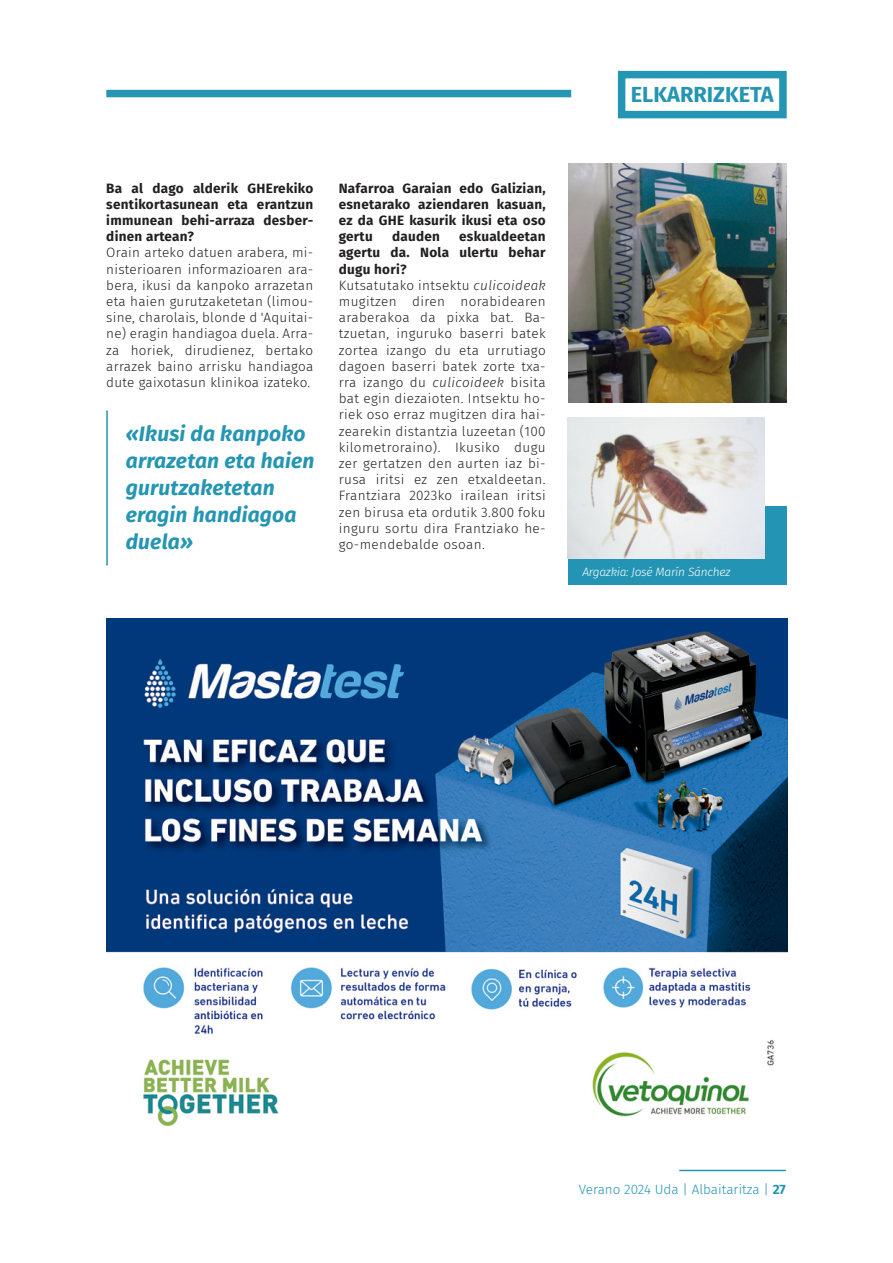
<style>
.page{position:relative;width:893px;height:1263px;background:#fff}
.page>*{position:absolute;margin:0;border:0;box-sizing:border-box;transform-origin:0 0}
.t1{font:700 21.75px "Fira Sans";color:#2495b2}
.t2{font:italic 700 21px/27px "Fira Sans";letter-spacing:.01em;color:#2495b2}
.Paragrafoa_ELK{font:300 13.5px/16.2px "Fira Sans";letter-spacing:.02em;color:#231f20;text-align:justify}
.Paragrafoa_ELK-2{font:700 13.5px/16.2px "Fira Sans";letter-spacing:.02em;color:#231f20;text-align:justify}
.t3{font:300 13.5px "Fira Sans";color:#2495b2}
.Paragrafoa_ELK-3{font:italic 300 12px "Fira Sans";letter-spacing:-.02em;color:#fff}
.s1{font-style:italic}
.s2{font-weight:700}
</style>
<div class="page">
<hr style="left:679px;top:1170px;width:107px;height:1px;background:#2495b2">
<div style="left:618px;top:71px;width:169px;height:47px;border:8px solid #2495b2"></div>
<div style="left:106px;top:90px;width:465px;height:7px;background:#2495b2"></div>
<hr style="left:106px;top:410px;width:2px;height:156px;background:#2495b2">
<img style="left:568px;top:164px;width:219px;height:238px">
<img style="left:106px;top:619px;width:681px;height:508px">
<div style="left:568px;top:506px;width:219px;height:79px;background:#2494b4"></div>
<img style="left:567px;top:418px;width:197px;height:140px">
<p class="Paragrafoa_ELK-2" style="left:106px;top:179px;width:208px">Ba al dago alderik GHErekiko sentikortasunean eta erantzun immunean behi-arraza desber&shy;dinen artean?</p>
<p class="Paragrafoa_ELK" style="left:106px;top:244px;width:208px">Orain arteko datuen arabera, mi&shy;nisterioaren informazioaren ara&shy;bera, ikusi da kanpoko arrazetan eta haien gurutzaketetan (limou&shy;sine, charolais, blonde d 'Aquitai&shy;ne) eragin handiagoa duela. Arra&shy;za horiek, dirudienez, bertako arrazek baino arrisku handiagoa dute gaixotasun klinikoa izateko.</p>
<p class="t2" style="left:126px;top:418px;width:190px">«Ikusi da kanpoko arrazetan eta haien gurutzaketetan eragin handiagoa duela»</p>
<p class="Paragrafoa_ELK-2" style="left:339px;top:179px;width:208px">Nafarroa Garaian edo Galizian, esnetarako aziendaren kasuan, ez da GHE kasurik ikusi eta oso gertu</p>
<p class="Paragrafoa_ELK-2" style="left:339px;top:227px;width:208px;text-indent:120px">eskualdeetan agertu da. Nola ulertu behar dugu hori?</p>
<p class="Paragrafoa_ELK" style="left:339px;top:277px;width:208px">Kutsatutako intsektu <span class="s1">culicoideak </span>mugitzen diren norabidearen araberakoa da pixka bat. Ba&shy;tzuetan, inguruko baserri batek zortea izango du eta urrutiago dagoen baserri batek zorte txa&shy;rra izango du <span class="s1">culicoideek</span> bisita bat egin diezaioten. Intsektu ho&shy;riek oso erraz mugitzen dira hai&shy;zearekin distantzia luzeetan (100 kilometroraino). Ikusiko dugu zer gertatzen den aurten iaz bi&shy;rusa iritsi ez zen etxaldeetan.<br>Frantziara 2023ko irailean iritsi zen birusa eta ordutik 3.800 foku inguru sortu dira Frantziako he&shy;go-mendebalde osoan.</p>
<p class="Paragrafoa_ELK-2" style="left:392px;top:227px;width:49px">dauden</p>
<p class="t1" style="left:631px;top:76px;width:144px">ELKARRIZKETA</p>
<p class="Paragrafoa_ELK-3" style="left:582px;top:564px;width:150px">Argazkia: José Marín Sánchez</p>
<p class="t3" style="left:579px;top:1180px;width:208px">Verano 2024 Uda | Albaitaritza | <span class="s2">27</span></p>
</div>
